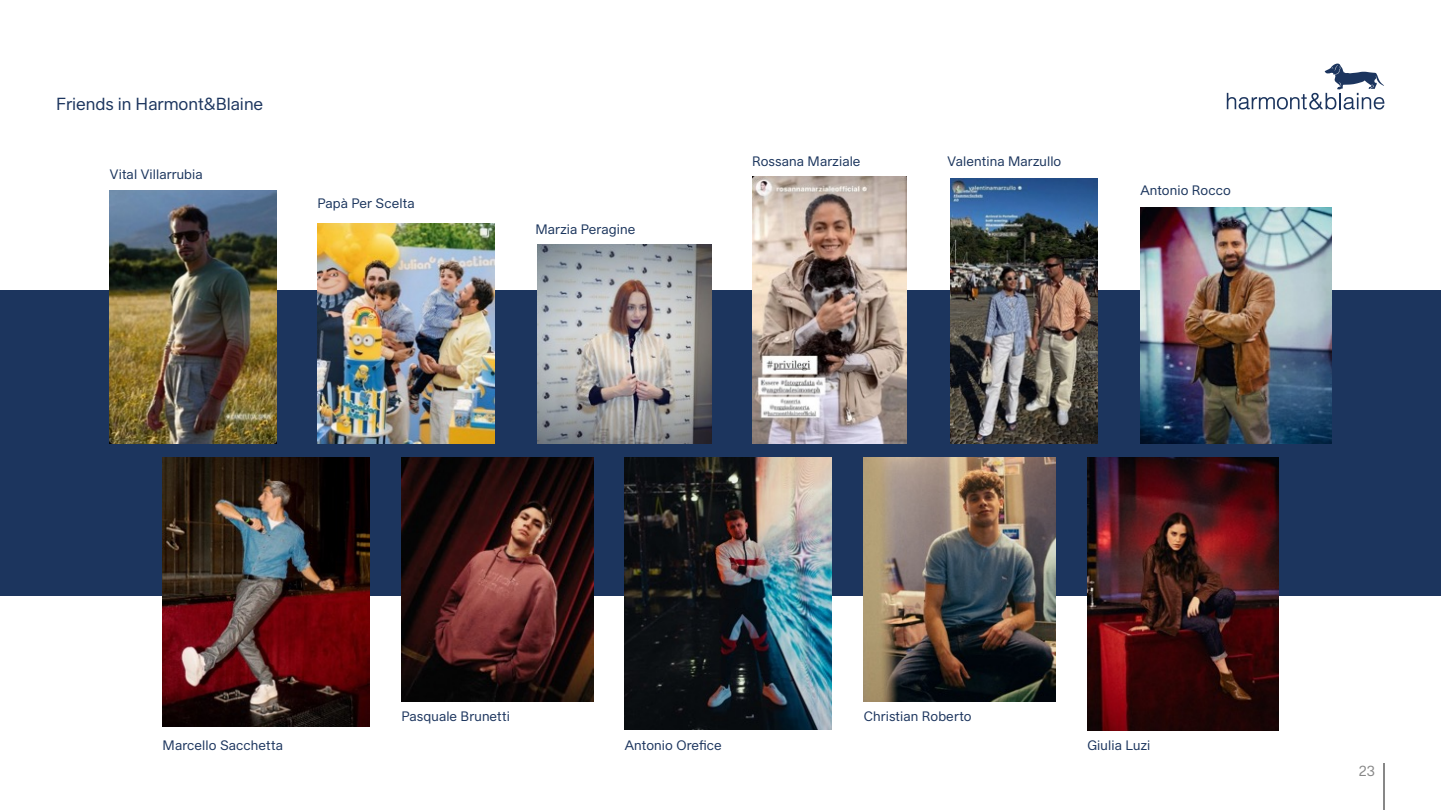
<style>
.page{position:relative;width:1441px;height:810px;background:#fff}
.page>*{position:absolute;margin:0;border:0;box-sizing:border-box;transform-origin:0 0}
.t1{font:18px "Funktional Grotesk";color:#1c355e}
.t2{font:15px "Funktional Grotesk";color:#878787}
.t3{font:14.1px "Funktional Grotesk";letter-spacing:.01em;color:#1b355d}
.t4{font:14.1px "Funktional Grotesk";letter-spacing:.01em;color:#1c355e}
</style>
<div class="page">
<div style="left:0;top:290px;width:1440px;height:305px;background:#1c355e"></div>
<svg style="left:1226px;top:63px;width:158px;height:47px"></svg>
<img style="left:401px;top:457px;width:192px;height:244px">
<img style="left:163px;top:458px;width:207px;height:269px">
<img style="left:625px;top:458px;width:207px;height:271px">
<img style="left:863px;top:458px;width:192px;height:244px">
<img style="left:1087px;top:458px;width:191px;height:272px">
<img style="left:110px;top:191px;width:166px;height:253px">
<img style="left:537px;top:244px;width:174px;height:200px">
<img style="left:950px;top:178px;width:146px;height:266px">
<img style="left:317px;top:223px;width:177px;height:221px">
<img style="left:752px;top:177px;width:154px;height:267px">
<img style="left:1140px;top:207px;width:190px;height:237px">
<hr style="left:1382px;top:764px;width:2px;height:46px;background:#878787">
<p class="t1" style="left:56px;top:93px;width:208px">Friends in Harmont&amp;Blaine</p>
<p class="t3" style="left:110px;top:166px;width:94px">Vital Villarrubia</p>
<p class="t3" style="left:317px;top:195px;width:99px">Papà Per Scelta</p>
<p class="t3" style="left:535px;top:220px;width:101px">Marzia Peragine</p>
<p class="t3" style="left:752px;top:152px;width:110px">Rossana Marziale</p>
<p class="t3" style="left:947px;top:152px;width:115px">Valentina Marzullo</p>
<p class="t3" style="left:1140px;top:182px;width:92px">Antonio Rocco</p>
<p class="t4" style="left:401px;top:708px;width:110px">Pasquale Brunetti</p>
<p class="t4" style="left:163px;top:736px;width:122px">Marcello Sacchetta</p>
<p class="t4" style="left:625px;top:736px;width:98px">Antonio Orefice</p>
<p class="t4" style="left:863px;top:708px;width:109px">Christian Roberto</p>
<p class="t4" style="left:1087px;top:736px;width:64px">Giulia Luzi</p>
<p class="t2" style="left:1358px;top:762px;width:18px">23</p>
</div>
